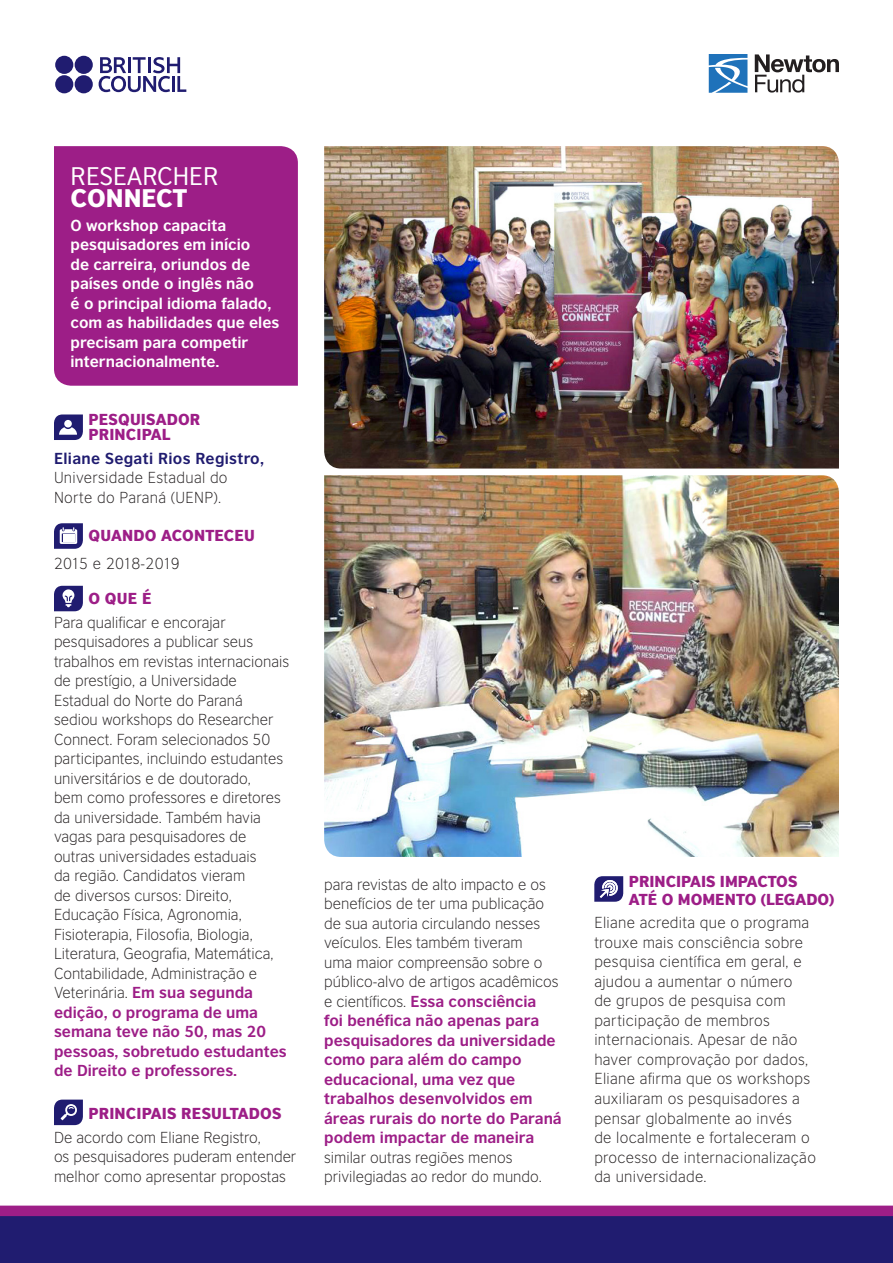
<style>
.page{position:relative;width:893px;height:1263px;background:#fff}
.page>*{position:absolute;margin:0;border:0;box-sizing:border-box;transform-origin:0 0}
.t1{font:24px/22.5px "British Council Sans";color:#fff}
.t2{font:300 15px/19.5px "British Council Sans";color:#231f20}
.t3{font:300 15px/19.5px "British Council Sans";letter-spacing:.02em;color:#231f20}
.t4{font:700 15px/19.5px "British Council Sans";color:#fff}
.t5{font:900 15px/18px "British Council Sans";letter-spacing:.01em;color:#9d1e87}
.t6{font:300 15px "British Council Sans";letter-spacing:-.06em;color:#231f20}
.s1{font-weight:900}
.s2{font-weight:700;color:#201c70}
.s3{font-weight:700;color:#9d1e87}
</style>
<div class="page">
<img style="left:324px;top:146px;width:515px;height:322px">
<svg style="left:99px;top:57px;width:87px;height:35px"></svg>
<div style="left:55px;top:75px;width:18px;height:18px;background:#201c70;border-radius:50%"></div>
<div style="left:75px;top:75px;width:18px;height:18px;background:#201c70;border-radius:50%"></div>
<div style="left:55px;top:56px;width:18px;height:18px;background:#201c70;border-radius:50%"></div>
<div style="left:75px;top:56px;width:18px;height:18px;background:#201c70;border-radius:50%"></div>
<svg style="left:755px;top:54px;width:84px;height:39px"></svg>
<svg style="left:709px;top:54px;width:38px;height:39px"></svg>
<div style="left:0;top:1206px;width:893px;height:57px;background:#201c70"></div>
<div style="left:0;top:1205px;width:893px;height:11px;background:#9d1e87"></div>
<svg style="left:54px;top:414px;width:29px;height:26px"></svg>
<svg style="left:54px;top:523px;width:29px;height:26px"></svg>
<svg style="left:54px;top:586px;width:29px;height:25px"></svg>
<svg style="left:54px;top:1099px;width:29px;height:26px"></svg>
<img style="left:324px;top:475px;width:515px;height:382px">
<svg style="left:594px;top:876px;width:29px;height:26px"></svg>
<div style="left:54px;top:146px;width:244px;height:240px;background:#9d1e87"></div>
<p class="t1" style="left:71px;top:162px;width:150px">RESEARCHER<br><span class="s1">CONNECT</span></p>
<p class="t4" style="left:71px;top:214px;width:210px">O workshop capacita pesquisadores em início<br>de carreira, oriundos de países onde o inglês não<br>é o principal idioma falado, com as habilidades que eles precisam para competir internacionalmente.</p>
<p class="t5" style="left:88px;top:408px;width:113px">PESQUISADOR</p>
<p class="t5" style="left:88px;top:423px;width:84px">PRINCIPAL</p>
<p class="t3" style="left:54px;top:447px;width:212px"><span class="s2">Eliane Segati Rios Registro,<br></span>Universidade Estadual do<br>Norte do Paraná (UENP).</p>
<p class="t5" style="left:88px;top:525px;width:168px">QUANDO ACONTECEU</p>
<p class="t6" style="left:54px;top:552px;width:127px">2015 e 2018-2019</p>
<p class="t5" style="left:88px;top:587px;width:65px">O QUE É</p>
<p class="t2" style="left:54px;top:611px;width:237px">Para qualificar e encorajar pesquisadores a publicar seus trabalhos em revistas internacionais de prestígio, a Universidade<br>Estadual do Norte do Paraná sediou workshops do Researcher<br>Connect. Foram selecionados 50 participantes, incluindo estudantes universitários e de doutorado,<br>bem como professores e diretores da universidade. Também havia vagas para pesquisadores de outras universidades estaduais<br>da região. Candidatos vieram<br>de diversos cursos: Direito,<br>Educação Física, Agronomia,<br>Fisioterapia, Filosofia, Biologia,<br>Literatura, Geografia, Matemática,<br>Contabilidade, Administração e<br>Veterinária. <span class="s3">Em sua segunda edição, o programa de uma semana teve não 50, mas 20 pessoas, sobretudo estudantes de Direito e professores.</span></p>
<p class="t5" style="left:88px;top:1103px;width:194px">PRINCIPAIS RESULTADOS</p>
<p class="t2" style="left:54px;top:1126px;width:244px">De acordo com Eliane Registro,<br>os pesquisadores puderam entender melhor como apresentar propostas</p>
<p class="t2" style="left:324px;top:873px;width:239px">para revistas de alto impacto e os benefícios de ter uma publicação de sua autoria circulando nesses veículos. Eles também tiveram<br>uma maior compreensão sobre o público-alvo de artigos acadêmicos e científicos. <span class="s3">Essa consciência<br>foi benéfica não apenas para pesquisadores da universidade como para além do campo educacional, uma vez que trabalhos desenvolvidos em áreas rurais do norte do Paraná podem impactar de maneira </span>similar outras regiões menos privilegiadas ao redor do mundo.</p>
<p class="t5" style="left:629px;top:870px;width:207px">PRINCIPAIS IMPACTOS<br>ATÉ O MOMENTO (LEGADO)</p>
<p class="t3" style="left:594px;top:912px;width:223px">Eliane acredita que o programa trouxe mais consciência sobre pesquisa científica em geral, e ajudou a aumentar o número<br>de grupos de pesquisa com participação de membros internacionais. Apesar de não haver comprovação por dados,<br>Eliane afirma que os workshops auxiliaram os pesquisadores a pensar globalmente ao invés<br>de localmente e fortaleceram o processo de internacionalização da universidade.</p>
</div>
